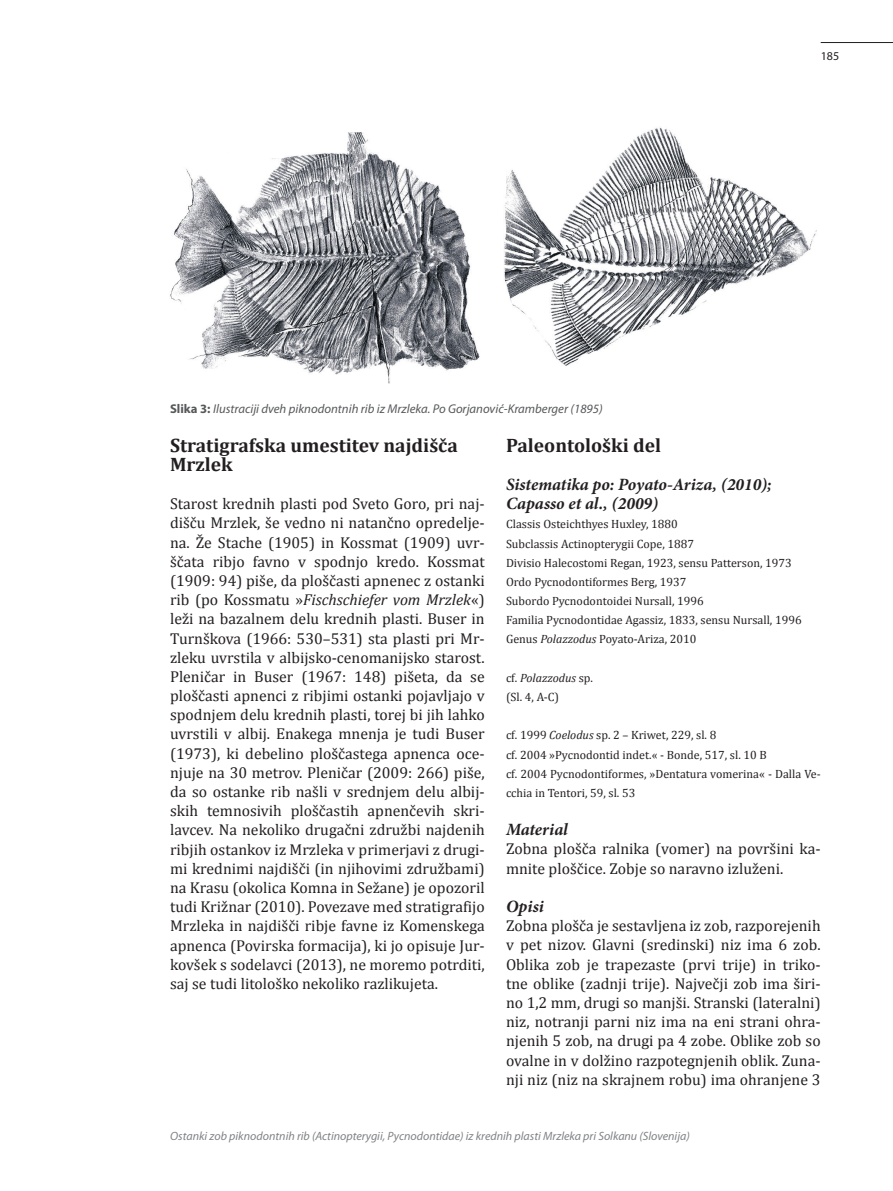
<style>
.page{position:relative;width:893px;height:1191px;background:#fff}
.page>*{position:absolute;margin:0;border:0;box-sizing:border-box;transform-origin:0 0}
.t1{font:700 19.5px/19.2px "Cambria";color:#231f20}
.t2{font:italic 700 17.25px/19.2px "Minion Pro";color:#231f20}
.t3{font:15.75px/19.2px "Cambria";color:#231f20;text-align:justify}
.t4{font:italic 12.75px "Myriad Pro";color:#57585a}
.t5{font:12px/19.2px "Cambria";color:#231f20}
.t6{font:italic 12px "Myriad Pro";color:#808285}
.t7{font:12px "Myriad Pro";color:#231f20}
.s1{font-weight:700;font-style:normal}
.s2{font-style:italic}
</style>
<div class="page">
<hr style="left:821px;top:42px;width:72px;height:1px;background:#231f20">
<img style="left:170px;top:127px;width:647px;height:257px">
<p class="t4" style="left:170px;top:401px;width:434px"><span class="s1">Slika 3:</span> Ilustraciji dveh piknodontnih rib iz Mrzleka. Po Gorjanović-Kramberger (1895)</p>
<p class="t7" style="left:821px;top:48px;width:20px">185</p>
<p class="t1" style="left:170px;top:435px;width:289px">Stratigrafska umestitev najdišča<br>Mrzlek</p>
<p class="t3" style="left:170px;top:494px;width:316px">Starost krednih plasti pod Sveto Goro, pri naj&shy;dišču Mrzlek, še vedno ni natančno opredelje&shy;na. Že Stache (1905) in Kossmat (1909) uvr&shy;ščata ribjo favno v spodnjo kredo. Kossmat (1909: 94) piše, da ploščasti apnenec z ostanki rib (po Kossmatu »<span class="s2">Fischschiefer vom Mrzlek</span>«) leži na bazalnem delu krednih plasti. Buser in Turnškova (1966: 530–531) sta plasti pri Mr&shy;zleku uvrstila v albijsko-cenomanijsko starost.<br>Pleničar in Buser (1967: 148) pišeta, da se ploščasti apnenci z ribjimi ostanki pojavljajo v spodnjem delu krednih plasti, torej bi jih lahko uvrstili v albij. Enakega mnenja je tudi Buser (1973), ki debelino ploščastega apnenca oce&shy;njuje na 30 metrov. Pleničar (2009: 266) piše, da so ostanke rib našli v srednjem delu albij&shy;skih temnosivih ploščastih apnenčevih skri&shy;lavcev. Na nekoliko drugačni združbi najdenih ribjih ostankov iz Mrzleka v primerjavi z drugi&shy;mi krednimi najdišči (in njihovimi združbami) na Krasu (okolica Komna in Sežane) je opozoril tudi Križnar (2010). Povezave med stratigrafijo Mrzleka in najdišči ribje favne iz Komenskega apnenca (Povirska formacija), ki jo opisuje Jur&shy;kovšek s sodelavci (2013), ne moremo potrditi, saj se tudi litološko nekoliko razlikujeta.</p>
<p class="t1" style="left:506px;top:435px;width:157px">Paleontološki del</p>
<p class="t2" style="left:506px;top:474px;width:267px">Sistematika po: Poyato-Ariza, (2010);<br>Capasso et al., (2009)</p>
<p class="t5" style="left:506px;top:514px;width:297px">Classis Osteichthyes Huxley, 1880<br>Subclassis Actinopterygii Cope, 1887<br>Divisio Halecostomi Regan, 1923, sensu Patterson, 1973<br>Ordo Pycnodontiformes Berg, 1937<br>Subordo Pycnodontoidei Nursall, 1996<br>Familia Pycnodontidae Agassiz, 1833, sensu Nursall, 1996<br>Genus <span class="s2">Polazzodus</span> Poyato-Ariza, 2010</p>
<p class="t5" style="left:506px;top:668px;width:89px">cf. <span class="s2">Polazzodus</span> sp. (Sl. 4, A-C)</p>
<p class="t5" style="left:506px;top:725px;width:316px">cf. 1999 <span class="s2">Coelodus</span> sp. 2 – Kriwet, 229, sl. 8<br>cf. 2004 »Pycnodontid indet.« - Bonde, 517, sl. 10 B<br>cf. 2004 Pycnodontiformes, »Dentatura vomerina« - Dalla Ve&shy;cchia in Tentori, 59, sl. 53</p>
<p class="t2" style="left:506px;top:820px;width:63px">Material</p>
<p class="t3" style="left:506px;top:839px;width:316px">Zobna plošča ralnika (vomer) na površini ka&shy;mnite ploščice. Zobje so naravno izluženi.</p>
<p class="t2" style="left:506px;top:896px;width:39px">Opisi</p>
<p class="t3" style="left:506px;top:916px;width:316px">Zobna plošča je sestavljena iz zob, razporejenih v pet nizov. Glavni (sredinski) niz ima 6 zob.<br>Oblika zob je trapezaste (prvi trije) in triko&shy;tne oblike (zadnji trije). Največji zob ima širi&shy;no 1,2 mm, drugi so manjši. Stranski (lateralni) niz, notranji parni niz ima na eni strani ohra&shy;njenih 5 zob, na drugi pa 4 zobe. Oblike zob so ovalne in v dolžino razpotegnjenih oblik. Zuna&shy;nji niz (niz na skrajnem robu) ima ohranjene 3</p>
<p class="t6" style="left:170px;top:1128px;width:521px">Ostanki zob piknodontnih rib (Actinopterygii, Pycnodontidae) iz krednih plasti Mrzleka pri Solkanu (Slovenija)</p>
</div>
